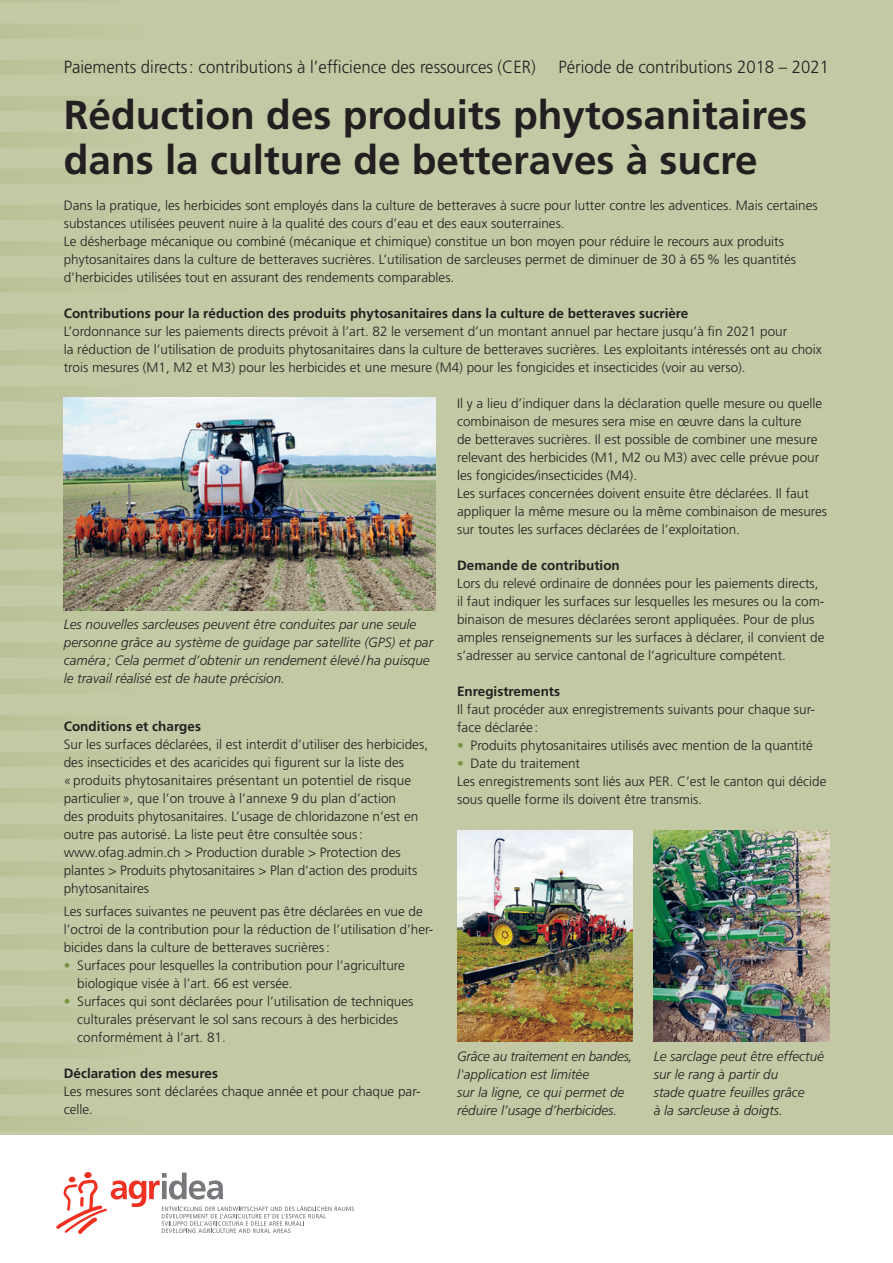
<style>
.page{position:relative;width:893px;height:1263px;background:#c3c9a4}
.page>*{position:absolute;margin:0;border:0;box-sizing:border-box;transform-origin:0 0}
._01_27Pt_Haupttitel{font:700 40.5px/45px "Frutiger";color:#231f20}
._08_18Pt_Untertitel{font:300 17.7px "Frutiger";color:#231f20;scale:.95 1}
._03_9_Pt_Grundtext{font:300 13.5px/18px "Frutiger";color:#231f20}
._03_9_Pt_Grundtext-2{font:italic 300 13.5px/18px "Frutiger";color:#231f20}
._03_9_Pt_Grundtext-3{font:700 13.5px "Frutiger";color:#231f20}
.s1{color:#779340}
</style>
<div class="page">
<hr style="left:0;top:0;width:191px;height:2px;background:#779340">
<div style="left:0;top:24px;width:191px;height:15px;background:#bfc69f"></div>
<div style="left:0;top:60px;width:191px;height:15px;background:#bfc69f"></div>
<div style="left:0;top:96px;width:191px;height:15px;background:#bfc69f"></div>
<div style="left:0;top:132px;width:191px;height:15px;background:#bfc69f"></div>
<div style="left:0;top:169px;width:191px;height:15px;background:#bfc69f"></div>
<div style="left:0;top:205px;width:191px;height:15px;background:#bfc69f"></div>
<div style="left:0;top:241px;width:191px;height:15px;background:#bfc69f"></div>
<div style="left:0;top:277px;width:191px;height:15px;background:#bfc69f"></div>
<div style="left:0;top:314px;width:191px;height:15px;background:#bfc69f"></div>
<div style="left:0;top:350px;width:191px;height:15px;background:#bfc69f"></div>
<div style="left:0;top:386px;width:191px;height:15px;background:#bec59e"></div>
<div style="left:0;top:425px;width:191px;height:15px;background:#bac399"></div>
<div style="left:0;top:461px;width:191px;height:15px;background:#bac399"></div>
<div style="left:0;top:498px;width:191px;height:15px;background:#bac399"></div>
<div style="left:0;top:534px;width:191px;height:15px;background:#bac399"></div>
<div style="left:0;top:570px;width:191px;height:15px;background:#bac399"></div>
<svg style="left:0;top:606px;width:191px;height:15px"></svg>
<div style="left:0;top:643px;width:191px;height:15px;background:#bfc69f"></div>
<div style="left:0;top:679px;width:191px;height:15px;background:#bfc69f"></div>
<div style="left:0;top:715px;width:191px;height:15px;background:#bfc69f"></div>
<div style="left:0;top:751px;width:191px;height:15px;background:#bfc69f"></div>
<div style="left:0;top:788px;width:191px;height:15px;background:#bfc69f"></div>
<div style="left:0;top:824px;width:191px;height:15px;background:#bfc69f"></div>
<div style="left:0;top:862px;width:191px;height:15px;background:#bfc69f"></div>
<div style="left:0;top:898px;width:191px;height:15px;background:#bfc69f"></div>
<div style="left:0;top:934px;width:191px;height:15px;background:#bfc69f"></div>
<div style="left:0;top:970px;width:191px;height:15px;background:#bfc69f"></div>
<div style="left:0;top:1007px;width:191px;height:15px;background:#bfc69f"></div>
<div style="left:0;top:1043px;width:191px;height:15px;background:#bfc69f"></div>
<div style="left:0;top:1079px;width:191px;height:15px;background:#bfc69f"></div>
<div style="left:0;top:1115px;width:191px;height:15px;background:#bfc69f"></div>
<div style="left:0;top:1135px;width:893px;height:128px;background:#fff"></div>
<svg style="left:56px;top:1172px;width:298px;height:62px"></svg>
<img style="left:64px;top:397px;width:372px;height:213px">
<img style="left:457px;top:830px;width:175px;height:212px">
<img style="left:654px;top:830px;width:175px;height:211px">
<p class="_08_18Pt_Untertitel" style="left:64px;top:57px;width:498px">Paiements directs: contributions à l’efficience des ressources (CER)</p>
<p class="_08_18Pt_Untertitel" style="left:558px;top:57px;width:287px">Période de contributions 2018 – 2021</p>
<p class="_01_27Pt_Haupttitel" style="left:64px;top:92px;width:745px">Réduction des produits phytosanitaires dans la culture de betteraves à sucre</p>
<p class="_03_9_Pt_Grundtext" style="left:64px;top:197px;width:755px">Dans la pratique, les herbicides sont employés dans la culture de betteraves à sucre pour lutter contre les adventices. Mais certaines substances utilisées peuvent nuire à la qualité des cours d’eau et des eaux souterraines.</p>
<p class="_03_9_Pt_Grundtext" style="left:64px;top:233px;width:734px">Le désherbage mécanique ou combiné (mécanique et chimique) constitue un bon moyen pour réduire le recours aux produits phytosanitaires dans la culture de betteraves sucrières. L’utilisation de sarcleuses permet de diminuer de 30 à 65% les quantités d’herbicides utilisées tout en assurant des rendements comparables.</p>
<p class="_03_9_Pt_Grundtext-3" style="left:64px;top:306px;width:626px">Contributions pour la réduction des produits phytosanitaires dans la culture de betteraves sucrière</p>
<p class="_03_9_Pt_Grundtext" style="left:64px;top:323px;width:759px">L’ordonnance sur les paiements directs prévoit à l’art. 82 le versement d’un montant annuel par hectare jusqu’à fin 2021 pour<br>la réduction de l’utilisation de produits phytosanitaires dans la culture de betteraves sucrières. Les exploitants intéressés ont au choix trois mesures (M1, M2 et M3) pour les herbicides et une mesure (M4) pour les fongicides et insecticides (voir au verso).</p>
<p class="_03_9_Pt_Grundtext-2" style="left:64px;top:615px;width:371px">Les nouvelles sarcleuses peuvent être conduites par une seule personne grâce au système de guidage par satellite (GPS) et par caméra; Cela permet d’obtenir un rendement élevé /ha puisque le travail réalisé est de haute précision.</p>
<p class="_03_9_Pt_Grundtext-3" style="left:64px;top:718px;width:139px">Conditions et charges</p>
<p class="_03_9_Pt_Grundtext" style="left:64px;top:735px;width:366px">Sur les surfaces déclarées, il est interdit d’utiliser des herbicides, des insecticides et des acaricides qui figurent sur la liste des<br>« produits phytosanitaires présentant un potentiel de risque particulier», que l’on trouve à l’annexe 9 du plan d’action<br>des produits phytosanitaires. L’usage de chloridazone n’est en outre pas autorisé. La liste peut être consultée sous:</p>
<p class="_03_9_Pt_Grundtext" style="left:64px;top:843px;width:355px">www.ofag.admin.ch &gt; Production durable &gt; Protection des plantes &gt; Produits phytosanitaires &gt; Plan d’action des produits phytosanitaires</p>
<p class="_03_9_Pt_Grundtext" style="left:64px;top:902px;width:371px">Les surfaces suivantes ne peuvent pas être déclarées en vue de l’octroi de la contribution pour la réduction de l’utilisation d’her&shy;bicides dans la culture de betteraves sucrières:</p>
<p class="_03_9_Pt_Grundtext" style="left:77px;top:956px;width:329px;text-indent:-14px"><span class="s1">•</span> Surfaces pour lesquelles la contribution pour l’agriculture biologique visée à l’art. 66 est versée.</p>
<p class="_03_9_Pt_Grundtext" style="left:77px;top:992px;width:338px;text-indent:-14px"><span class="s1">•</span> Surfaces qui sont déclarées pour l’utilisation de techniques culturales préservant le sol sans recours à des herbicides conformément à l’art. 81.</p>
<p class="_03_9_Pt_Grundtext-3" style="left:64px;top:1065px;width:156px">Déclaration des mesures</p>
<p class="_03_9_Pt_Grundtext" style="left:64px;top:1082px;width:358px">Les mesures sont déclarées chaque année et pour chaque par&shy;celle.</p>
<p class="_03_9_Pt_Grundtext" style="left:457px;top:394px;width:367px">Il y a lieu d’indiquer dans la déclaration quelle mesure ou quelle combinaison de mesures sera mise en œuvre dans la culture<br>de betteraves sucrières. Il est possible de combiner une mesure relevant des herbicides (M1, M2 ou M3) avec celle prévue pour les fongicides/insecticides (M4).</p>
<p class="_03_9_Pt_Grundtext" style="left:457px;top:484px;width:372px">Les surfaces concernées doivent ensuite être déclarées. Il faut appliquer la même mesure ou la même combinaison de mesures sur toutes les surfaces déclarées de l’exploitation.</p>
<p class="_03_9_Pt_Grundtext-3" style="left:457px;top:557px;width:164px">Demande de contribution</p>
<p class="_03_9_Pt_Grundtext" style="left:457px;top:574px;width:369px">Lors du relevé ordinaire de données pour les paiements directs, il faut indiquer les surfaces sur lesquelles les mesures ou la com&shy;binaison de mesures déclarées seront appliquées. Pour de plus amples renseignements sur les surfaces à déclarer, il convient de s’adresser au service cantonal de l’agriculture compétent.</p>
<p class="_03_9_Pt_Grundtext-3" style="left:457px;top:683px;width:105px">Enregistrements</p>
<p class="_03_9_Pt_Grundtext" style="left:457px;top:700px;width:359px">Il faut procéder aux enregistrements suivants pour chaque sur&shy;face déclarée :</p>
<p class="_03_9_Pt_Grundtext" style="left:457px;top:736px;width:357px"><span class="s1">•</span> Produits phytosanitaires utilisés avec mention de la quantité</p>
<p class="_03_9_Pt_Grundtext" style="left:457px;top:754px;width:124px"><span class="s1">•</span> Date du traitement</p>
<p class="_03_9_Pt_Grundtext" style="left:457px;top:772px;width:371px">Les enregistrements sont liés aux PER. C’est le canton qui décide sous quelle forme ils doivent être transmis.</p>
<p class="_03_9_Pt_Grundtext-2" style="left:457px;top:1047px;width:177px">Grâce au traitement en bandes, l'application est limitée<br>sur la ligne, ce qui permet de réduire l’usage d’herbicides.</p>
<p class="_03_9_Pt_Grundtext-2" style="left:654px;top:1047px;width:172px">Le sarclage peut être effectué sur le rang à partir du<br>stade quatre feuilles grâce<br>à la sarcleuse à doigts.</p>
</div>
